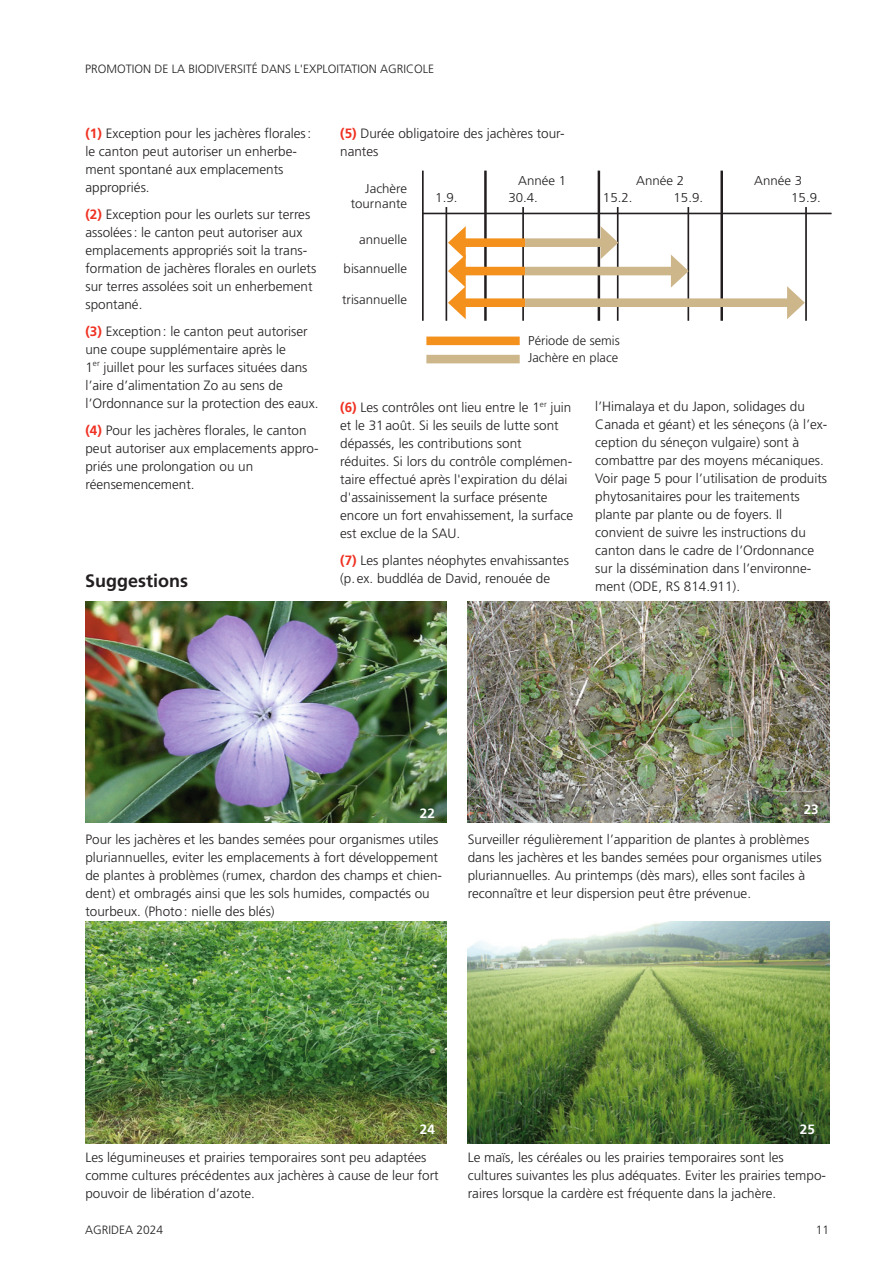
<style>
.page{position:relative;width:893px;height:1263px;background:#fff}
.page>*{position:absolute;margin:0;border:0;box-sizing:border-box;transform-origin:0 0}
.Überschrift_2_nach_1_2{font:700 18px "Frutiger LT Pro";color:#231f20}
.Standard_Grundschrift{font:300 13.5px/18px "Frutiger LT Pro";color:#231f20}
.Standard_Grundschrift_nach_1_2{font:300 13.5px/18px "Frutiger LT Pro";color:#231f20}
.Standard_Grundschrift-2{font:700 13.5px "Frutiger LT Pro";color:#fff}
.t1{font:300 12.9px/15.5px "Frutiger";color:#231f20;text-align:right}
.Standard_Grundschrift-3{font:300 12.9px "Frutiger LT Pro";color:#231f20}
.t2{font:300 12px "Frutiger LT Pro";color:#231f20}
.s1{font-weight:700;color:#ef3122}
</style>
<div class="page">
<img style="left:468px;top:602px;width:361px;height:221px">
<img style="left:85px;top:602px;width:361px;height:221px">
<img style="left:468px;top:922px;width:361px;height:222px">
<img style="left:85px;top:922px;width:361px;height:221px">
<hr style="left:484px;top:171px;width:3px;height:150px;background:#231f20">
<hr style="left:598px;top:171px;width:2px;height:150px;background:#231f20">
<hr style="left:720px;top:171px;width:3px;height:150px;background:#231f20">
<hr style="left:805px;top:207px;width:2px;height:114px;background:#231f20">
<hr style="left:687px;top:207px;width:2px;height:114px;background:#231f20">
<hr style="left:617px;top:207px;width:1px;height:114px;background:#231f20">
<hr style="left:522px;top:207px;width:2px;height:114px;background:#231f20">
<hr style="left:446px;top:207px;width:1px;height:114px;background:#231f20">
<hr style="left:422px;top:171px;width:2px;height:150px;background:#231f20">
<hr style="left:422px;top:213px;width:409px;height:1px;background:#231f20">
<div style="left:459px;top:238px;width:66px;height:9px;background:#f4911d"></div>
<div style="left:525px;top:238px;width:83px;height:9px;background:#ceb68b"></div>
<svg style="left:601px;top:226px;width:17px;height:33px"></svg>
<div style="left:459px;top:267px;width:66px;height:8px;background:#f4911d"></div>
<div style="left:525px;top:267px;width:153px;height:8px;background:#ceb68b"></div>
<svg style="left:671px;top:255px;width:18px;height:33px"></svg>
<div style="left:459px;top:298px;width:66px;height:9px;background:#f4911d"></div>
<svg style="left:448px;top:226px;width:18px;height:93px"></svg>
<div style="left:525px;top:298px;width:269px;height:9px;background:#ceb68b"></div>
<svg style="left:787px;top:286px;width:18px;height:33px"></svg>
<div style="left:426px;top:337px;width:94px;height:8px;background:#f4911d"></div>
<div style="left:426px;top:355px;width:94px;height:8px;background:#ceb68b"></div>
<p class="t2" style="left:85px;top:62px;width:351px">PROMOTION DE LA BIODIVERSITÉ DANS L'EXPLOITATION AGRICOLE</p>
<p class="Standard_Grundschrift_nach_1_2" style="left:85px;top:124px;width:227px"><span class="s1">(1)</span> Exception pour les jachères florales: le canton peut autoriser un enherbe&shy;ment spontané aux emplacements appropriés.</p>
<p class="Standard_Grundschrift_nach_1_2" style="left:85px;top:205px;width:232px"><span class="s1">(2)</span> Exception pour les ourlets sur terres assolées: le canton peut autoriser aux emplacements appropriés soit la trans&shy;formation de jachères florales en ourlets sur terres assolées soit un enherbement spontané.</p>
<p class="Standard_Grundschrift_nach_1_2" style="left:85px;top:322px;width:235px"><span class="s1">(3)</span> Exception: le canton peut autoriser une coupe supplémentaire après le<br>1<sup>er</sup> juillet pour les surfaces situées dans l’aire d’alimentation Zo au sens de l’Ordonnance sur la protection des eaux.</p>
<p class="Standard_Grundschrift_nach_1_2" style="left:85px;top:421px;width:233px"><span class="s1">(4)</span> Pour les jachères florales, le canton peut autoriser aux emplacements appro&shy;priés une prolongation ou un réensemencement.</p>
<p class="Standard_Grundschrift_nach_1_2" style="left:340px;top:124px;width:226px"><span class="s1">(5)</span> Durée obligatoire des jachères tour&shy;nantes</p>
<p class="t1" style="left:518px;top:173px;width:49px">Année 1</p>
<p class="t1" style="left:636px;top:173px;width:49px">Année 2</p>
<p class="t1" style="left:754px;top:173px;width:49px">Année 3</p>
<p class="t1" style="left:351px;top:180px;width:58px">Jachère tournante</p>
<p class="t1" style="left:359px;top:232px;width:49px">annuelle</p>
<p class="t1" style="left:344px;top:261px;width:65px">bisannuelle</p>
<p class="t1" style="left:435px;top:190px;width:24px">1.9.</p>
<p class="t1" style="left:508px;top:190px;width:31px">30.4.</p>
<p class="t1" style="left:603px;top:190px;width:31px">15.2.</p>
<p class="t1" style="left:674px;top:190px;width:31px">15.9.</p>
<p class="t1" style="left:791px;top:190px;width:31px">15.9.</p>
<p class="t1" style="left:342px;top:291px;width:66px">trisannuelle</p>
<p class="Standard_Grundschrift-3" style="left:528px;top:333px;width:93px">Période de semis</p>
<p class="Standard_Grundschrift-3" style="left:528px;top:350px;width:91px">Jachère en place</p>
<p class="Standard_Grundschrift" style="left:595px;top:398px;width:234px">l’Himalaya et du Japon, solidages du Canada et géant) et les séneçons (à l’ex&shy;ception du séneçon vulgaire) sont à combattre par des moyens mécaniques.<br>Voir page 5 pour l’utilisation de produits phytosanitaires pour les traitements plante par plante ou de foyers. Il convient de suivre les instructions du canton dans le cadre de l’Ordonnance sur la dissémination dans l’environne-</p>
<p class="Standard_Grundschrift_nach_1_2" style="left:340px;top:398px;width:235px"><span class="s1">(6)</span> Les contrôles ont lieu entre le 1<sup>er</sup> juin et le 31 août. Si les seuils de lutte sont dépassés, les contributions sont réduites. Si lors du contrôle complémen&shy;taire effectué après l'expiration du délai d'assainissement la surface présente encore un fort envahissement, la surface est exclue de la SAU.</p>
<p class="Standard_Grundschrift" style="left:340px;top:551px;width:230px"><span class="s1">(7)</span> Les plantes néophytes envahissantes (p.ex. buddléa de David, renouée de</p>
<p class="Überschrift_2_nach_1_2" style="left:85px;top:570px;width:104px">Suggestions</p>
<p class="Standard_Grundschrift" style="left:595px;top:578px;width:146px">ment (ODE, RS 814.911).</p>
<p class="Standard_Grundschrift-2" style="left:420px;top:805px;width:17px">22</p>
<p class="Standard_Grundschrift-2" style="left:804px;top:801px;width:17px">23</p>
<p class="Standard_Grundschrift" style="left:85px;top:830px;width:358px">Pour les jachères et les bandes semées pour organismes utiles pluriannuelles, eviter les emplacements à fort développement de plantes à problèmes (rumex, chardon des champs et chien&shy;dent) et ombragés ainsi que les sols humides, compactés ou tourbeux. (Photo: nielle des blés)</p>
<p class="Standard_Grundschrift" style="left:468px;top:830px;width:355px">Surveiller régulièrement l’apparition de plantes à problèmes dans les jachères et les bandes semées pour organismes utiles pluriannuelles. Au printemps (dès mars), elles sont faciles à reconnaître et leur dispersion peut être prévenue.</p>
<p class="Standard_Grundschrift-2" style="left:420px;top:1121px;width:17px">24</p>
<p class="Standard_Grundschrift-2" style="left:800px;top:1121px;width:17px">25</p>
<p class="Standard_Grundschrift" style="left:85px;top:1148px;width:355px">Les légumineuses et prairies temporaires sont peu adaptées comme cultures précédentes aux jachères à cause de leur fort pouvoir de libération d’azote.</p>
<p class="Standard_Grundschrift" style="left:468px;top:1148px;width:360px">Le maïs, les céréales ou les prairies temporaires sont les cultures suivantes les plus adéquates. Eviter les prairies tempo&shy;raires lorsque la cardère est fréquente dans la jachère.</p>
<p class="t2" style="left:85px;top:1222px;width:80px">AGRIDEA 2024</p>
<p class="t2" style="left:816px;top:1222px;width:15px">11</p>
</div>
